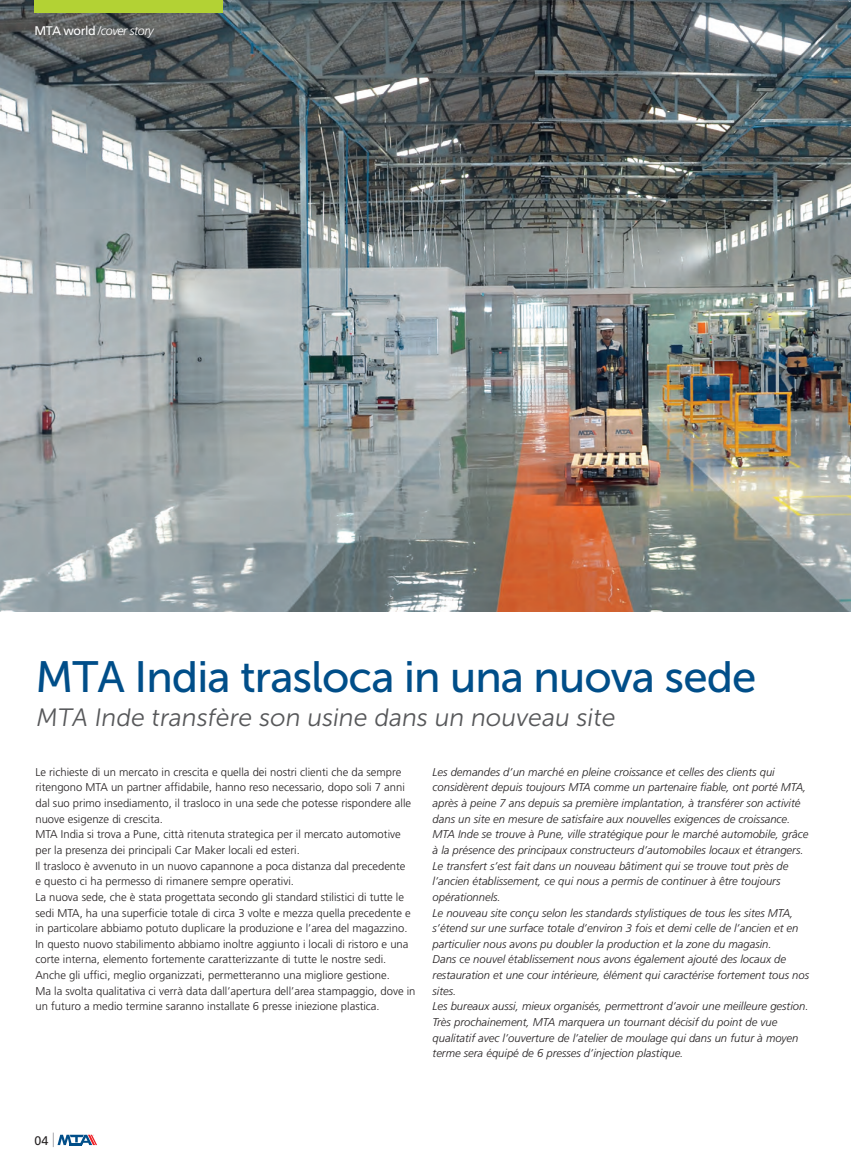
<style>
.page{position:relative;width:851px;height:1170px;background:#fff}
.page>*{position:absolute;margin:0;border:0;box-sizing:border-box;transform-origin:0 0}
.Normale{font:43.75px "Museo JH Sans 500";letter-spacing:-.02em;color:#004e89}
.Normale-2{font:25px "Museo JH Sans 300";color:#57585a}
.Normale-3{font:italic 300 12.5px "Frutiger";letter-spacing:-.04em;color:#fff}
.Normale-4{font:12.5px "Univers LT Std";color:#231f20}
.t1{font:italic 300 11.25px/15.6px "Frutiger";color:#231f20}
.t2{font:300 11.25px/15.6px "Frutiger";color:#231f20}
.s1{font-weight:400;font-style:normal}
</style>
<div class="page">
<img style="left:0;top:0;width:850px;height:611px">
<div style="left:34px;top:0;width:189px;height:13px;background:#b3d234"></div>
<svg style="left:53px;top:1132px;width:44px;height:14px"></svg>
<p class="Normale-3" style="left:34px;top:24px;width:121px"><span class="s1">MTA world</span> /cover story</p>
<p class="Normale" style="left:35px;top:653px;width:722px">MTA India trasloca in una nuova sede</p>
<p class="Normale-2" style="left:35px;top:704px;width:584px">MTA Inde transfère son usine dans un nouveau site</p>
<p class="t2" style="left:35px;top:764px;width:377px">Le richieste di un mercato in crescita e quella dei nostri clienti che da sempre ritengono MTA un partner affidabile, hanno reso necessario, dopo soli 7 anni dal suo primo insediamento, il trasloco in una sede che potesse rispondere alle nuove esigenze di crescita.</p>
<p class="t2" style="left:35px;top:826px;width:367px">MTA India si trova a Pune, città ritenuta strategica per il mercato automotive per la presenza dei principali Car Maker locali ed esteri.</p>
<p class="t2" style="left:35px;top:857px;width:371px">Il trasloco è avvenuto in un nuovo capannone a poca distanza dal precedente</p>
<p class="t2" style="left:35px;top:873px;width:260px">e questo ci ha permesso di rimanere sempre operativi.</p>
<p class="t2" style="left:35px;top:889px;width:377px">La nuova sede, che è stata progettata secondo gli standard stilistici di tutte le sedi MTA, ha una superficie totale di circa 3 volte e mezza quella precedente e in particolare abbiamo potuto duplicare la produzione e l’area del magazzino.</p>
<p class="t2" style="left:35px;top:936px;width:374px">In questo nuovo stabilimento abbiamo inoltre aggiunto i locali di ristoro e una corte interna, elemento fortemente caratterizzante di tutte le nostre sedi.</p>
<p class="t2" style="left:35px;top:967px;width:356px">Anche gli uffici, meglio organizzati, permetteranno una migliore gestione.</p>
<p class="t2" style="left:35px;top:982px;width:381px">Ma la svolta qualitativa ci verrà data dall’apertura dell’area stampaggio, dove in un futuro a medio termine saranno installate 6 presse iniezione plastica.</p>
<p class="t1" style="left:432px;top:764px;width:375px">Les demandes d’un marché en pleine croissance et celles des clients qui considèrent depuis toujours MTA comme un partenaire fiable, ont porté MTA, après à peine 7 ans depuis sa première implantation, à transférer son activité dans un site en mesure de satisfaire aux nouvelles exigences de croissance.</p>
<p class="t1" style="left:432px;top:826px;width:377px">MTA Inde se trouve à Pune, ville stratégique pour le marché automobile, grâce à la présence des principaux constructeurs d’automobiles locaux et étrangers.</p>
<p class="t1" style="left:432px;top:857px;width:357px">Le transfert s’est fait dans un nouveau bâtiment qui se trouve tout près de l’ancien établissement, ce qui nous a permis de continuer à être toujours opérationnels.</p>
<p class="t1" style="left:432px;top:904px;width:367px">Le nouveau site conçu selon les standards stylistiques de tous les sites MTA, s’étend sur une surface totale d’environ 3 fois et demi celle de l’ancien et en particulier nous avons pu doubler la production et la zone du magasin.</p>
<p class="t1" style="left:432px;top:951px;width:378px">Dans ce nouvel établissement nous avons également ajouté des locaux de restauration et une cour intérieure, élément qui caractérise fortement tous nos sites.</p>
<p class="t1" style="left:432px;top:998px;width:377px">Les bureaux aussi, mieux organisés, permettront d’avoir une meilleure gestion.</p>
<p class="t1" style="left:432px;top:1014px;width:367px">Très prochainement, MTA marquera un tournant décisif du point de vue qualitatif avec l’ouverture de l’atelier de moulage qui dans un futur à moyen terme sera équipé de 6 presses d’injection plastique.</p>
<p class="Normale-4" style="left:35px;top:1132px;width:15px">04</p>
</div>
